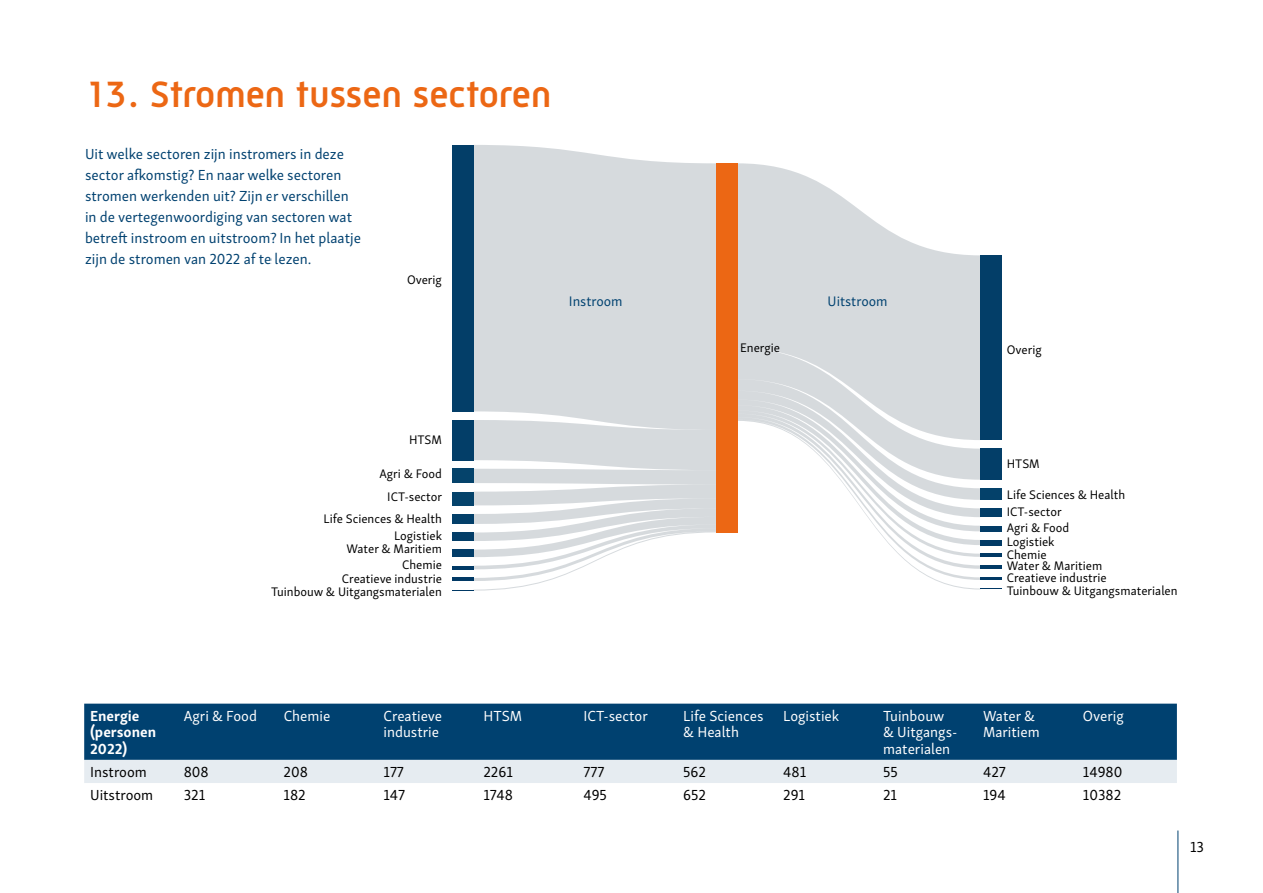
<style>
.page{position:relative;width:1263px;height:893px;background:#fff}
.page>*{position:absolute;margin:0;border:0;box-sizing:border-box;transform-origin:0 0}
.t1{font:700 37.5px "Mic 32";color:#ec6714}
.t2{font:15px/21px "Skolar Sans Latn";color:#004170}
.t3{font:15px/16.5px "Skolar Sans Latn";color:#fff}
.t4{font:15px "Skolar Sans Latn";color:#000}
.t5{font:700 15px/16.5px "Skolar Sans Latn";color:#fff}
.t6{font:14.25px "Skolar Sans Latn";color:#004170}
.t7{font:12.75px/27.2px "Skolar Sans Latn";color:#000;text-align:right}
</style>
<div class="page">
<hr style="left:1178px;top:830px;width:1px;height:63px;background:#004170">
<div style="left:84px;top:704px;width:1093px;height:56px;background:#004170"></div>
<div style="left:84px;top:760px;width:1093px;height:23px;background:#e6ecf1"></div>
<div style="left:473px;top:145px;width:243px;height:275px;background:#d6dadd"></div>
<svg style="left:737px;top:163px;width:243px;height:185px;fill:#d6dadd"></svg>
<div style="left:716px;top:163px;width:21px;height:369px;background:#ec6714"></div>
<div style="left:452px;top:145px;width:21px;height:266px;background:#033e68"></div>
<svg style="left:452px;top:420px;width:264px;height:171px"></svg>
<div style="left:452px;top:550px;width:21px;height:7px;background:#033d68"></div>
<div style="left:980px;top:255px;width:22px;height:185px;background:#033e68"></div>
<svg style="left:737px;top:348px;width:265px;height:242px"></svg>
<hr style="left:980px;top:565px;width:22px;height:4px;background:#013a66">
<h1 class="t1" style="left:85px;top:72px;width:468px">13. Stromen tussen sectoren</h1>
<p class="t2" style="left:85px;top:142px;width:277px">Uit welke sectoren zijn instromers in deze sector afkomstig? En naar welke sectoren stromen werkenden uit? Zijn er verschillen in de vertegenwoordiging van sectoren wat betreft instroom en uitstroom? In het plaatje zijn de stromen van 2022 af te lezen.</p>
<p class="t7" style="left:407px;top:265px;width:36px">Overig</p>
<p class="t6" style="left:569px;top:290px;width:55px">Instroom</p>
<p class="t6" style="left:828px;top:290px;width:61px">Uitstroom</p>
<p class="t7" style="left:740px;top:333px;width:41px">Energie</p>
<p class="t7" style="left:1007px;top:335px;width:36px">Overig</p>
<p class="t7" style="left:409px;top:425px;width:34px">HTSM</p>
<p class="t7" style="left:379px;top:461px;width:64px;line-height:22.6px">Agri &amp; Food<br>ICT-sector</p>
<p class="t7" style="left:1007px;top:449px;width:34px">HTSM</p>
<p class="t7" style="left:1007px;top:480px;width:120px">Life Sciences &amp; Health</p>
<p class="t7" style="left:323px;top:504px;width:120px">Life Sciences &amp; Health</p>
<p class="t7" style="left:394px;top:521px;width:49px">Logistiek</p>
<p class="t7" style="left:346px;top:534px;width:97px">Water &amp; Maritiem</p>
<p class="t7" style="left:271px;top:550px;width:172px">Chemie<br>Tuinbouw &amp; Uitgangsmaterialen</p>
<p class="t7" style="left:342px;top:564px;width:101px">Creatieve industrie</p>
<p class="t7" style="left:1007px;top:497px;width:56px">ICT-sector</p>
<p class="t7" style="left:1007px;top:513px;width:64px">Agri &amp; Food</p>
<p class="t7" style="left:1007px;top:527px;width:49px">Logistiek</p>
<p class="t7" style="left:1007px;top:540px;width:41px">Chemie</p>
<p class="t7" style="left:1007px;top:576px;width:172px">Tuinbouw &amp; Uitgangsmaterialen</p>
<p class="t7" style="left:1007px;top:551px;width:97px">Water &amp; Maritiem</p>
<p class="t7" style="left:1007px;top:563px;width:101px">Creatieve industrie</p>
<p class="t5" style="left:90px;top:706px;width:67px">Energie (personen<br>2022)</p>
<p class="t3" style="left:184px;top:706px;width:75px">Agri &amp; Food</p>
<p class="t3" style="left:284px;top:706px;width:48px">Chemie</p>
<p class="t3" style="left:384px;top:706px;width:60px">Creatieve industrie</p>
<p class="t3" style="left:483px;top:706px;width:40px">HTSM</p>
<p class="t3" style="left:583px;top:706px;width:66px">ICT-sector</p>
<p class="t3" style="left:683px;top:706px;width:82px">Life Sciences &amp; Health</p>
<p class="t3" style="left:783px;top:706px;width:58px">Logistiek</p>
<p class="t3" style="left:883px;top:706px;width:76px">Tuinbouw &amp; Uitgangs&shy;materialen</p>
<p class="t3" style="left:983px;top:706px;width:58px">Water &amp;<br>Maritiem</p>
<p class="t3" style="left:1083px;top:706px;width:42px">Overig</p>
<p class="t4" style="left:90px;top:761px;width:58px">Instroom</p>
<p class="t4" style="left:184px;top:761px;width:27px">808</p>
<p class="t4" style="left:284px;top:761px;width:26px">208</p>
<p class="t4" style="left:384px;top:761px;width:22px">177</p>
<p class="t4" style="left:483px;top:761px;width:31px">2261</p>
<p class="t4" style="left:583px;top:761px;width:22px">777</p>
<p class="t4" style="left:683px;top:761px;width:24px">562</p>
<p class="t4" style="left:783px;top:761px;width:24px">481</p>
<p class="t4" style="left:883px;top:761px;width:16px">55</p>
<p class="t4" style="left:983px;top:761px;width:24px">427</p>
<p class="t4" style="left:1083px;top:761px;width:41px">14980</p>
<p class="t4" style="left:90px;top:784px;width:65px">Uitstroom</p>
<p class="t4" style="left:184px;top:784px;width:23px">321</p>
<p class="t4" style="left:284px;top:784px;width:24px">182</p>
<p class="t4" style="left:383px;top:784px;width:23px">147</p>
<p class="t4" style="left:483px;top:784px;width:31px">1748</p>
<p class="t4" style="left:583px;top:784px;width:25px">495</p>
<p class="t4" style="left:683px;top:784px;width:24px">652</p>
<p class="t4" style="left:783px;top:784px;width:23px">291</p>
<p class="t4" style="left:883px;top:784px;width:15px">21</p>
<p class="t4" style="left:983px;top:784px;width:24px">194</p>
<p class="t4" style="left:1083px;top:784px;width:40px">10382</p>
<p class="t4" style="left:1190px;top:836px;width:15px">13</p>
</div>
